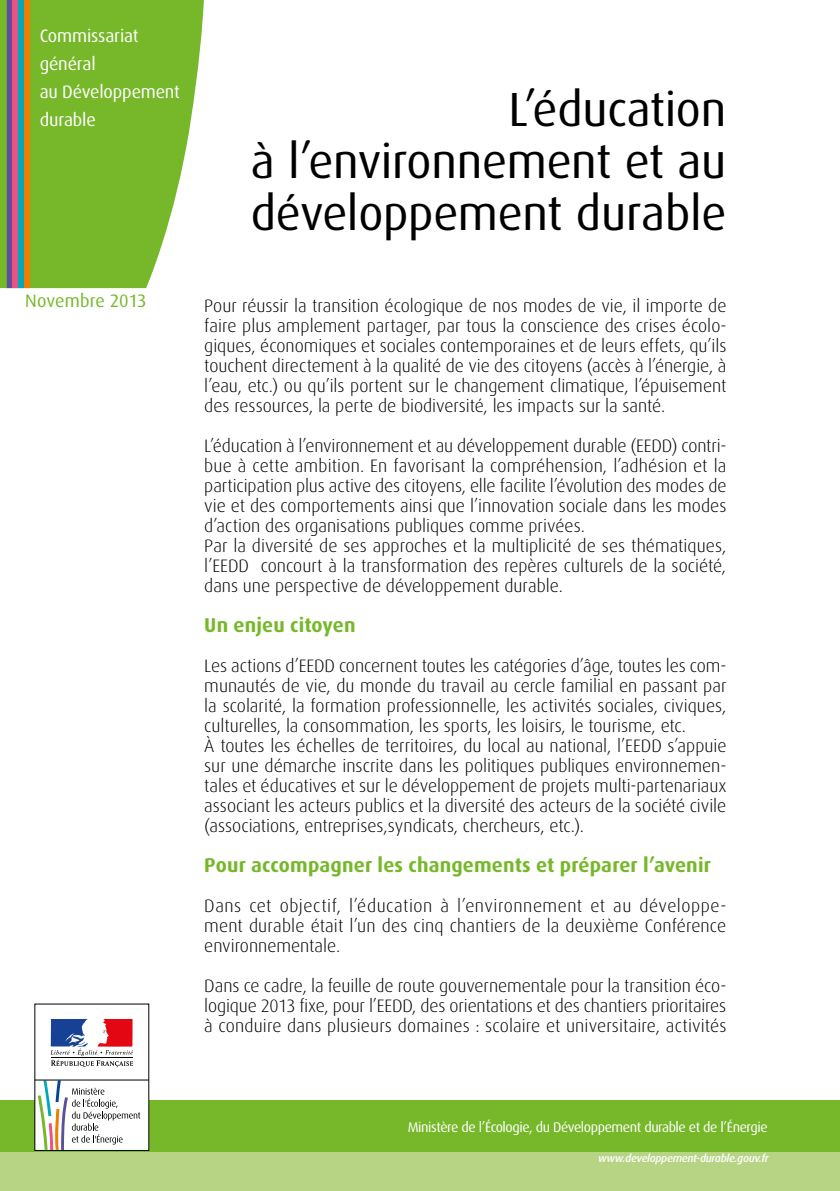
<style>
.page{position:relative;width:840px;height:1191px;background:#fff}
.page>*{position:absolute;margin:0;border:0;box-sizing:border-box;transform-origin:0 0}
.t1{font:48px/52px "Dax OT";letter-spacing:-.005em;color:#000;text-align:justify}
.t2{font:700 20px "Dax";letter-spacing:.01em;color:#76b82a}
.t3{font:300 18px/20px "Dax OT";color:#000;text-align:justify}
.t4{font:300 18px/20px "Dax";letter-spacing:.005em;color:#000;text-align:justify}
.t5{font:18px/28px "Dax OT";letter-spacing:-.01em;color:#fff}
.t6{font:18px "Dax OT";letter-spacing:-.005em;color:#76b82a}
.t7{font:14px "Dax OT";letter-spacing:-.03em;color:#fff}
.t8{font:italic 500 11px "Dax";letter-spacing:-.025em;color:#fff}
</style>
<div class="page">
<div style="left:0;top:1151px;width:839px;height:40px;background:#b6d484"></div>
<svg style="left:0;top:0;width:204px;height:288px;background:#85c042"></svg>
<div style="left:7px;top:0;width:6px;height:288px;background:#5e4f9c"></div>
<div style="left:0;top:1100px;width:839px;height:51px;background:#76b82a"></div>
<div style="left:12px;top:0;width:6px;height:288px;background:#ea5284"></div>
<div style="left:18px;top:0;width:6px;height:288px;background:#00a9b9"></div>
<div style="left:24px;top:0;width:6px;height:288px;background:#ef7d00"></div>
<div style="left:35px;top:1004px;width:114px;height:146px;background:#fff"></div>
<svg style="left:50px;top:1019px;width:83px;height:48px"></svg>
<hr style="left:35px;top:1079px;width:114px;height:1px;background:#000">
<svg style="left:38px;top:1080px;width:102px;height:70px"></svg>
<p class="t5" style="left:40px;top:22px;width:142px">Commissariat général<br>au Développement durable</p>
<h1 class="t1" style="left:251px;top:84px;width:477px;text-indent:257px">L’éducation à l’environnement et au développement durable</h1>
<p class="t6" style="left:25px;top:290px;width:123px">Novembre 2013</p>
<p class="t3" style="left:204px;top:296px;width:523px">Pour réussir la transition écologique de nos modes de vie, il importe de faire plus amplement partager, par tous la conscience des crises écolo&shy;giques, économiques et sociales contemporaines et de leurs effets, qu’ils touchent directement à la qualité de vie des citoyens (accès à l’énergie, à l’eau, etc.) ou qu’ils portent sur le changement climatique, l’épuisement des ressources, la perte de biodiversité, les impacts sur la santé.</p>
<p class="t3" style="left:204px;top:436px;width:523px;text-align:left">L’éducation à l’environnement et au développement durable (EEDD) contri&shy;bue à cette ambition. En favorisant la compréhension, l’adhésion et la participation plus active des citoyens, elle facilite l’évolution des modes de vie et des comportements ainsi que l’innovation sociale dans les modes d’action des organisations publiques comme privées.<br>Par la diversité de ses approches et la multiplicité de ses thématiques, l’EEDD concourt à la transformation des repères culturels de la société, dans une perspective de développement durable.</p>
<p class="t2" style="left:204px;top:614px;width:153px">Un enjeu citoyen</p>
<p class="t3" style="left:204px;top:656px;width:523px;text-align:left">Les actions d’EEDD concernent toutes les catégories d’âge, toutes les com&shy;munautés de vie, du monde du travail au cercle familial en passant par la scolarité, la formation professionnelle, les activités sociales, civiques, culturelles, la consommation, les sports, les loisirs, le tourisme, etc.<br>À toutes les échelles de territoires, du local au national, l’EEDD s’appuie sur une démarche inscrite dans les politiques publiques environnemen&shy;tales et éducatives et sur le développement de projets multi-partenariaux associant les acteurs publics et la diversité des acteurs de la société civile (associations, entreprises,syndicats, chercheurs, etc.).</p>
<p class="t2" style="left:204px;top:854px;width:508px">Pour accompagner les changements et préparer l’avenir</p>
<p class="t3" style="left:204px;top:896px;width:523px">Dans cet objectif, l’éducation à l’environnement et au développe&shy;ment durable était l’un des cinq chantiers de la deuxième Conférence environnementale.</p>
<p class="t4" style="left:204px;top:976px;width:523px">Dans ce cadre, la feuille de route gouvernementale pour la transition éco&shy;logique 2013 fixe, pour l’EEDD, des orientations et des chantiers prioritaires à conduire dans plusieurs domaines : scolaire et universitaire, activités</p>
<p class="t7" style="left:407px;top:1119px;width:361px">Ministère de l’Écologie, du Développement durable et de l’Énergie</p>
<p class="t8" style="left:597px;top:1152px;width:172px">www.developpement-durable.gouv.fr</p>
</div>
